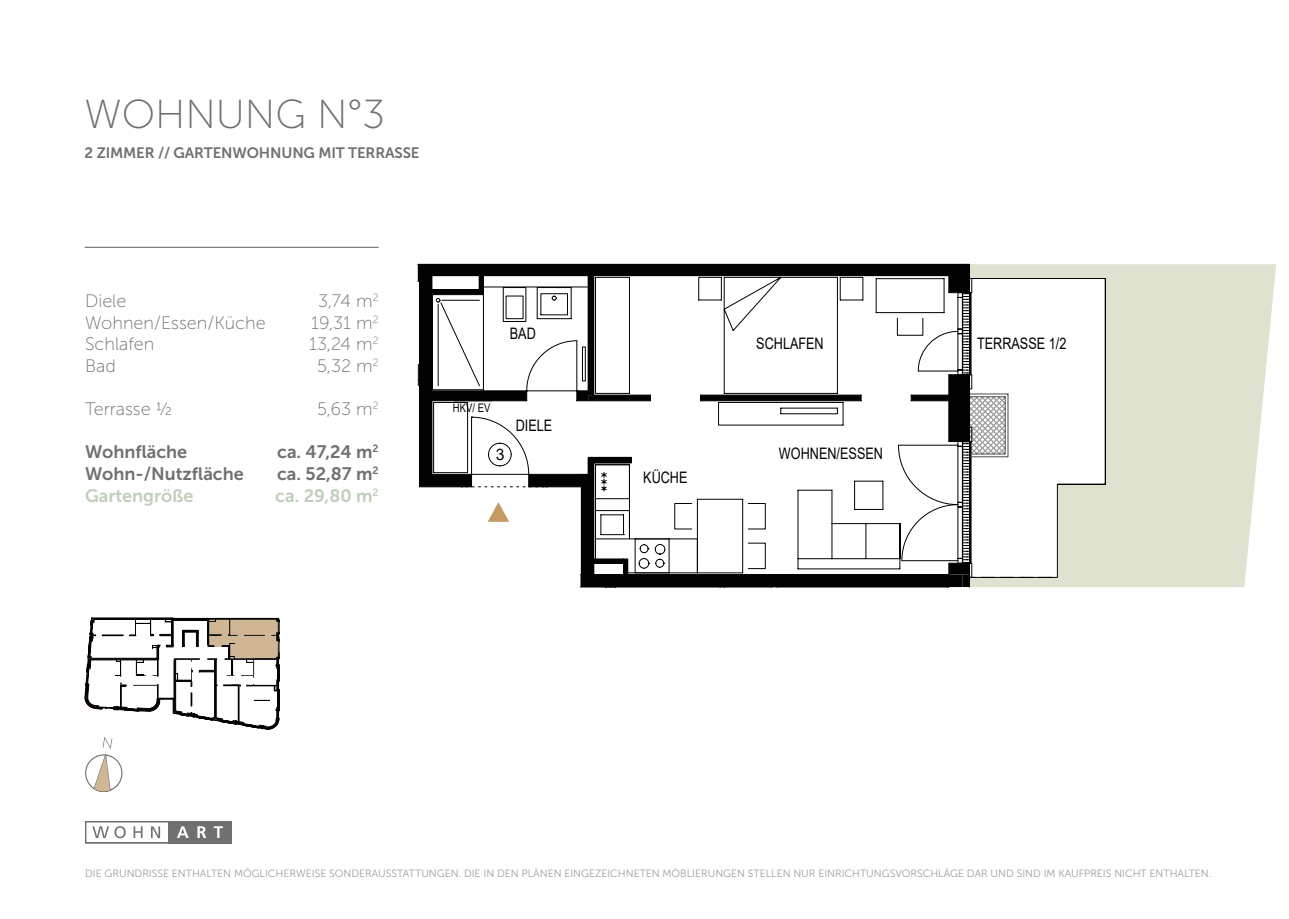
<style>
.page{position:relative;width:1289px;height:919px;background:#fff}
.page>*{position:absolute;margin:0;border:0;box-sizing:border-box;transform-origin:0 0}
.t1{font:40.5px "Museo Sans 100";color:#70706f}
.t2{font:18px "Museo Sans 100";color:#70706f}
.t3{font:18px "Museo Sans 700";color:#70706f}
.t4{font:18px "Museo Sans 700";color:#bfcfba}
.t5{font:15.75px "Arial";color:#020203;scale:.8 1}
.t6{font:15.75px "Arial";color:#020203}
.t7{font:15px "Museo Sans 700";letter-spacing:-.01em;color:#70706f}
.t8{font:11.85px "Arial";color:#020203;scale:.8 1}
.t9{font:10.5px "Museo Sans 300";color:#9d9d9d}
</style>
<div class="page">
<hr style="left:85px;top:247px;width:293px;height:1px;background:#70706f">
<svg style="left:85px;top:737px;width:38px;height:55px"></svg>
<svg style="left:1106px;top:264px;width:170px;height:323px;background:#e1e4d2"></svg>
<svg style="left:85px;top:617px;width:195px;height:112px"></svg>
<div style="left:168px;top:821px;width:63px;height:22px;background:#70706f"></div>
<div style="left:85px;top:821px;width:84px;height:22px;border:1px solid #70706f"></div>
<svg style="left:92px;top:826px;width:34px;height:12px"></svg>
<svg style="left:134px;top:826px;width:8px;height:12px"></svg>
<svg style="left:177px;top:826px;width:12px;height:11px"></svg>
<svg style="left:197px;top:826px;width:9px;height:11px"></svg>
<svg style="left:214px;top:826px;width:9px;height:11px"></svg>
<svg style="left:151px;top:826px;width:9px;height:12px"></svg>
<svg style="left:417px;top:264px;width:689px;height:324px"></svg>
<h1 class="t1" style="left:85px;top:93px;width:302px">WOHNUNG N°3</h1>
<h3 class="t7" style="left:85px;top:145px;width:336px">2 ZIMMER // GARTENWOHNUNG MIT TERRASSE</h3>
<h2 class="t2" style="left:85px;top:291px;width:43px">Diele</h2>
<h2 class="t2" style="left:318px;top:291px;width:62px">3,74 m<sup>2</sup></h2>
<h2 class="t2" style="left:85px;top:313px;width:182px">Wohnen/Essen/Küche</h2>
<h2 class="t2" style="left:311px;top:313px;width:69px">19,31 m<sup>2</sup></h2>
<h2 class="t2" style="left:85px;top:334px;width:71px">Schlafen</h2>
<h2 class="t2" style="left:309px;top:334px;width:71px">13,24 m<sup>2</sup></h2>
<h2 class="t2" style="left:85px;top:356px;width:32px">Bad</h2>
<h2 class="t2" style="left:317px;top:356px;width:63px">5,32 m<sup>2</sup></h2>
<h2 class="t2" style="left:85px;top:399px;width:89px">Terrasse ½</h2>
<h2 class="t2" style="left:317px;top:399px;width:63px">5,63 m<sup>2</sup></h2>
<h2 class="t3" style="left:85px;top:442px;width:104px">Wohnfläche</h2>
<h2 class="t3" style="left:277px;top:442px;width:103px">ca. 47,24 m<sup>2</sup></h2>
<h2 class="t3" style="left:85px;top:463px;width:160px">Wohn-/Nutzfläche</h2>
<h2 class="t3" style="left:277px;top:463px;width:103px">ca. 52,87 m<sup>2</sup></h2>
<h2 class="t4" style="left:85px;top:485px;width:110px">Gartengröße</h2>
<h2 class="t4" style="left:275px;top:485px;width:105px">ca. 29,80 m<sup>2</sup></h2>
<h3 class="t5" style="left:510px;top:323px;width:34px">BAD</h3>
<p class="t8" style="left:453px;top:400px;width:48px">HKV/ EV</p>
<h3 class="t5" style="left:516px;top:414px;width:47px">DIELE</h3>
<h3 class="t6" style="left:496px;top:443px;width:10px">3</h3>
<h3 class="t5" style="left:643px;top:466px;width:57px">KÜCHE</h3>
<h3 class="t5" style="left:756px;top:333px;width:86px">SCHLAFEN</h3>
<h3 class="t5" style="left:779px;top:442px;width:132px">WOHNEN/ESSEN</h3>
<h3 class="t5" style="left:977px;top:333px;width:113px">TERRASSE 1/2</h3>
<p class="t9" style="left:85px;top:867px;width:1127px">DIE GRUNDRISSE ENTHALTEN MÖGLICHERWEISE SONDERAUSSTATTUNGEN. DIE IN DEN PLÄNEN EINGEZEICHNETEN MÖBLIERUNGEN STELLEN NUR EINRICHTUNGSVORSCHLÄGE DAR UND SIND IM KAUFPREIS NICHT ENTHALTEN.</p>
</div>
